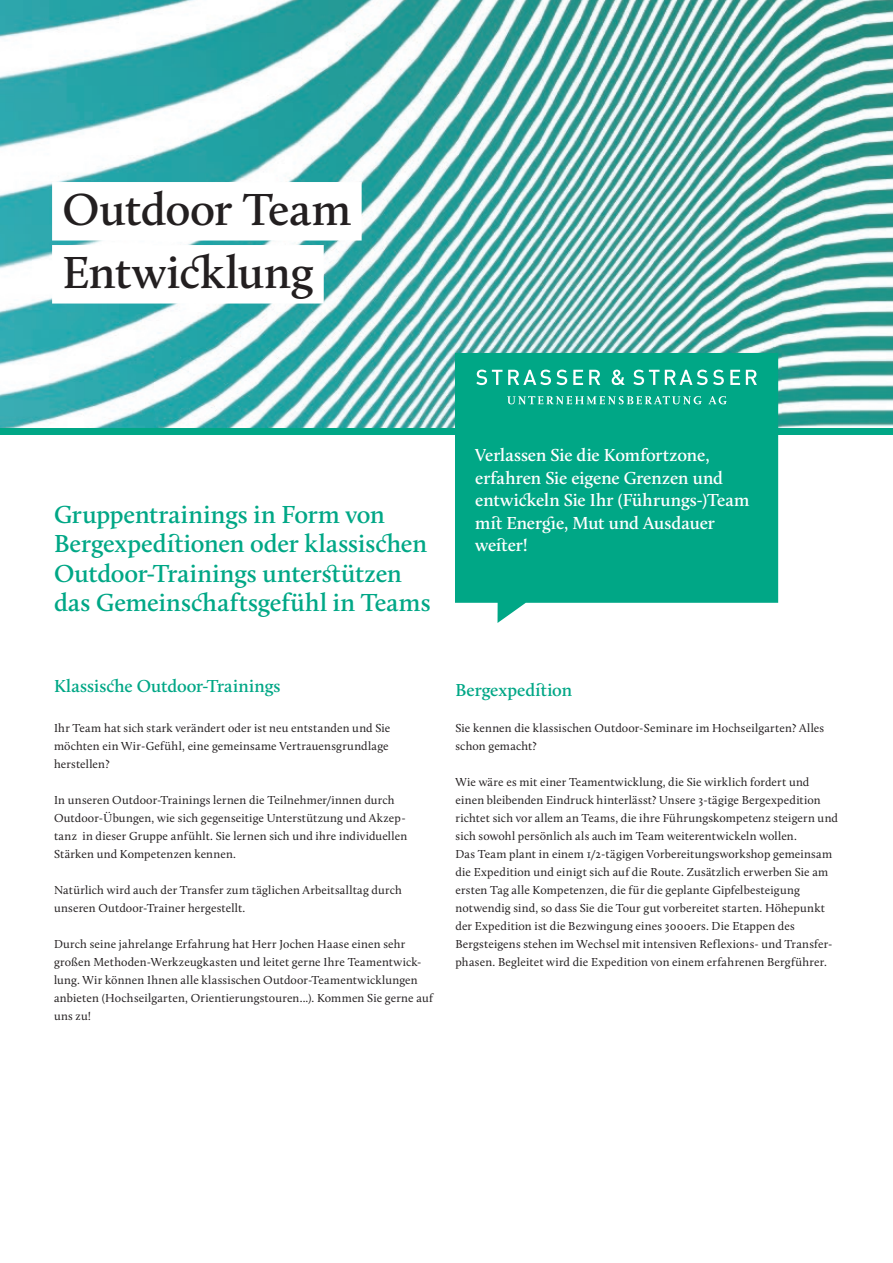
<style>
.page{position:relative;width:893px;height:1263px;background:#fff}
.page>*{position:absolute;margin:0;border:0;box-sizing:border-box;transform-origin:0 0}
.Titel{font:600 46.5px "Calluna";letter-spacing:-.01em;color:#231f20}
.Headline{font:600 25.5px/29.2px "Calluna";color:#00a786}
.Subhead{font:600 18px/22.5px "Calluna";letter-spacing:-.01em;color:#fff}
.Subhead-2{font:600 18px "Calluna";color:#00a786}
.Copytext{font:12px/18px "Calluna";letter-spacing:.01em;color:#231f20}
</style>
<div class="page">
<img style="left:0;top:0;width:893px;height:428px">
<div style="left:0;top:428px;width:893px;height:7px;background:#00a786"></div>
<svg style="left:455px;top:353px;width:323px;height:270px;background:#13ad8f"></svg>
<svg style="left:507px;top:396px;width:220px;height:8px;background:#49c0a8"></svg>
<svg style="left:476px;top:370px;width:281px;height:15px"></svg>
<div style="left:52px;top:182px;width:310px;height:59px;background:#fff"></div>
<div style="left:52px;top:245px;width:272px;height:59px;background:#fff"></div>
<p class="Titel" style="left:62px;top:181px;width:290px">Outdoor Team</p>
<p class="Titel" style="left:62px;top:244px;width:252px">Entwicklung</p>
<p class="Headline" style="left:54px;top:500px;width:378px">Gruppentrainings in Form von Bergexpeditionen oder klassischen Outdoor-Trainings unterstützen das Gemeinschaftsgefühl in Teams</p>
<p class="Subhead" style="left:475px;top:444px;width:276px">Verlassen Sie die Komfortzone, erfahren Sie eigene Grenzen und entwickeln Sie Ihr (Führungs-)Team mit Energie, Mut und Ausdauer weiter!</p>
<p class="Subhead-2" style="left:54px;top:675px;width:228px">Klassische Outdoor-Trainings</p>
<p class="Copytext" style="left:54px;top:719px;width:338px">Ihr Team hat sich stark verändert oder ist neu entstanden und Sie möchten ein Wir-Gefühl, eine gemeinsame Vertrauensgrundlage herstellen?</p>
<p class="Copytext" style="left:54px;top:791px;width:355px">In unseren Outdoor-Trainings lernen die Teilnehmer/innen durch Outdoor-Übungen, wie sich gegenseitige Unterstützung und Akzep&shy;tanz in dieser Gruppe anfühlt. Sie lernen sich und ihre individuellen Stärken und Kompetenzen kennen.</p>
<p class="Copytext" style="left:54px;top:881px;width:349px">Natürlich wird auch der Transfer zum täglichen Arbeitsalltag durch unseren Outdoor-Trainer hergestellt.</p>
<p class="Copytext" style="left:54px;top:935px;width:380px">Durch seine jahrelange Erfahrung hat Herr Jochen Haase einen sehr großen Methoden-Werkzeugkasten und leitet gerne Ihre Teamentwick&shy;lung. Wir können Ihnen alle klassischen Outdoor-Teamentwicklungen anbieten (Hochseilgarten, Orientierungstouren...). Kommen Sie gerne auf uns zu!</p>
<p class="Subhead-2" style="left:455px;top:679px;width:118px">Bergexpedition</p>
<p class="Copytext" style="left:455px;top:719px;width:370px">Sie kennen die klassischen Outdoor-Seminare im Hochseilgarten? Alles schon gemacht?</p>
<p class="Copytext" style="left:455px;top:773px;width:384px">Wie wäre es mit einer Teamentwicklung, die Sie wirklich fordert und einen bleibenden Eindruck hinterlässt? Unsere 3-tägige Bergexpedition richtet sich vor allem an Teams, die ihre Führungskompetenz steigern und sich sowohl persönlich als auch im Team weiterentwickeln wollen.</p>
<p class="Copytext" style="left:455px;top:845px;width:379px">Das Team plant in einem 1/2-tägigen Vorbereitungsworkshop gemeinsam die Expedition und einigt sich auf die Route. Zusätzlich erwerben Sie am ersten Tag alle Kompetenzen, die für die geplante Gipfelbesteigung notwendig sind, so dass Sie die Tour gut vorbereitet starten. Höhepunkt der Expedition ist die Bezwingung eines 3000ers. Die Etappen des Bergsteigens stehen im Wechsel mit intensiven Reflexions- und Transfer&shy;phasen. Begleitet wird die Expedition von einem erfahrenen Bergführer.</p>
</div>
